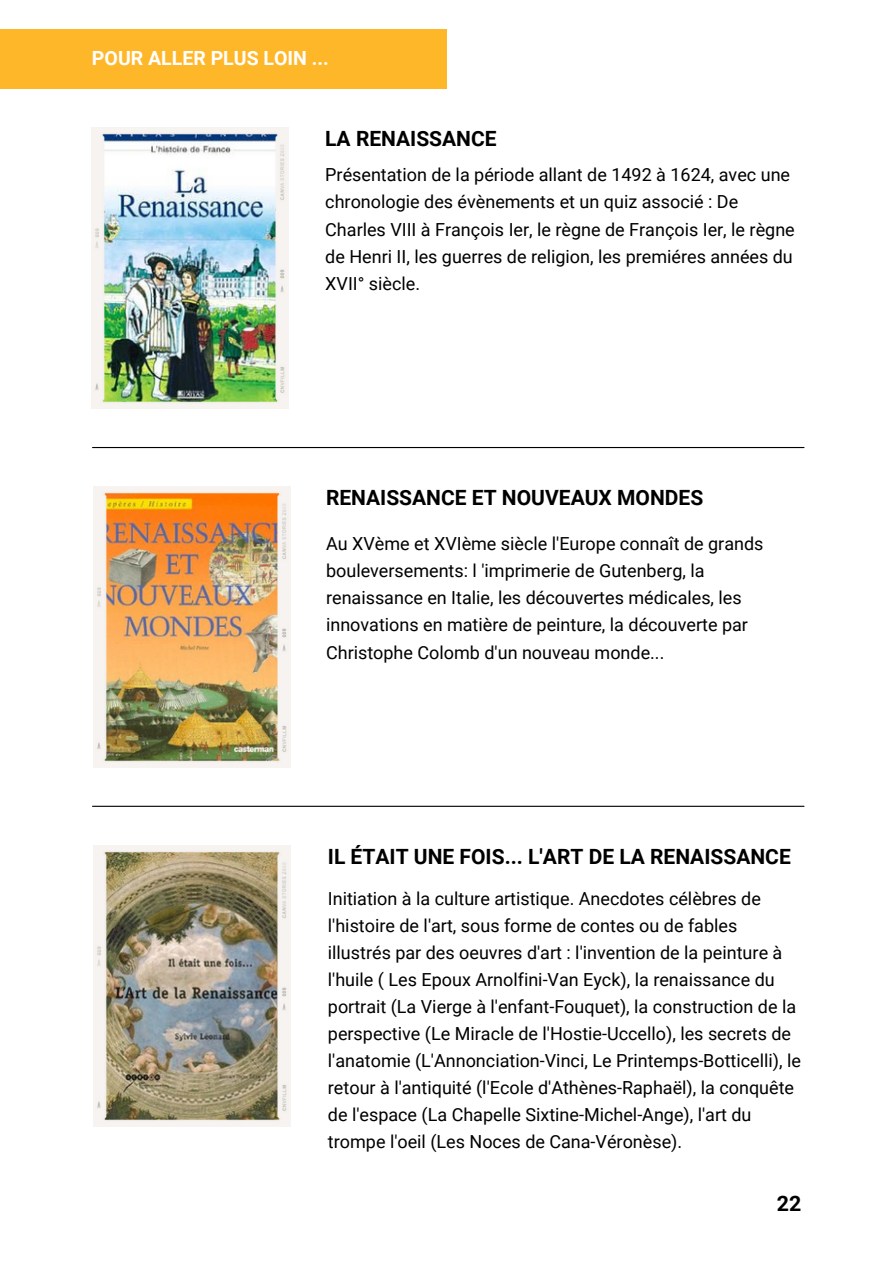
<style>
.page{position:relative;width:894px;height:1264px;background:#fff}
.page>*{position:absolute;margin:0;border:0;box-sizing:border-box;transform-origin:0 0}
.t1{font:700 21.3px "Roboto";color:#000}
.t2{font:700 21px "Roboto";color:#000001}
.t3{font:700 19.5px "Roboto";color:#fff}
.t4{font:18px/27px "Roboto";color:#000001}
</style>
<div class="page">
<div style="left:0;top:30px;width:446px;height:59px;background:#ffb72a"></div>
<hr style="left:92px;top:447px;width:711px;height:1px;background:#000001">
<hr style="left:92px;top:805px;width:711px;height:1px;background:#000001">
<img style="left:93px;top:486px;width:197px;height:281px">
<img style="left:92px;top:128px;width:197px;height:280px">
<img style="left:93px;top:845px;width:197px;height:281px">
<p class="t3" style="left:92px;top:46px;width:238px">POUR ALLER PLUS LOIN ...</p>
<h1 class="t2" style="left:325px;top:127px;width:173px">LA RENAISSANCE</h1>
<p class="t4" style="left:325px;top:162px;width:471px">Présentation de la période allant de 1492 à 1624, avec une chronologie des évènements et un quiz associé : De Charles VIII à François Ier, le règne de François Ier, le règne de Henri II, les guerres de religion, les premiéres années du XVII° siècle.</p>
<h1 class="t2" style="left:326px;top:485px;width:378px">RENAISSANCE ET NOUVEAUX MONDES</h1>
<p class="t4" style="left:326px;top:531px;width:439px">Au XVème et XVIème siècle l'Europe connaît de grands bouleversements: l 'imprimerie de Gutenberg, la renaissance en Italie, les découvertes médicales, les innovations en matière de peinture, la découverte par Christophe Colomb d'un nouveau monde...</p>
<p class="t2" style="left:328px;top:844px;width:464px">IL ÉTAIT UNE FOIS... L'ART DE LA RENAISSANCE</p>
<p class="t4" style="left:328px;top:885px;width:474px">Initiation à la culture artistique. Anecdotes célèbres de l'histoire de l'art, sous forme de contes ou de fables illustrés par des oeuvres d'art : l'invention de la peinture à l'huile ( Les Epoux Arnolfini-Van Eyck), la renaissance du portrait (La Vierge à l'enfant-Fouquet), la construction de la perspective (Le Miracle de l'Hostie-Uccello), les secrets de l'anatomie (L'Annonciation-Vinci, Le Printemps-Botticelli), le retour à l'antiquité (l'Ecole d'Athènes-Raphaël), la conquête de l'espace (La Chapelle Sixtine-Michel-Ange), l'art du trompe l'oeil (Les Noces de Cana-Véronèse).</p>
<p class="t1" style="left:776px;top:1190px;width:26px">22</p>
</div>
